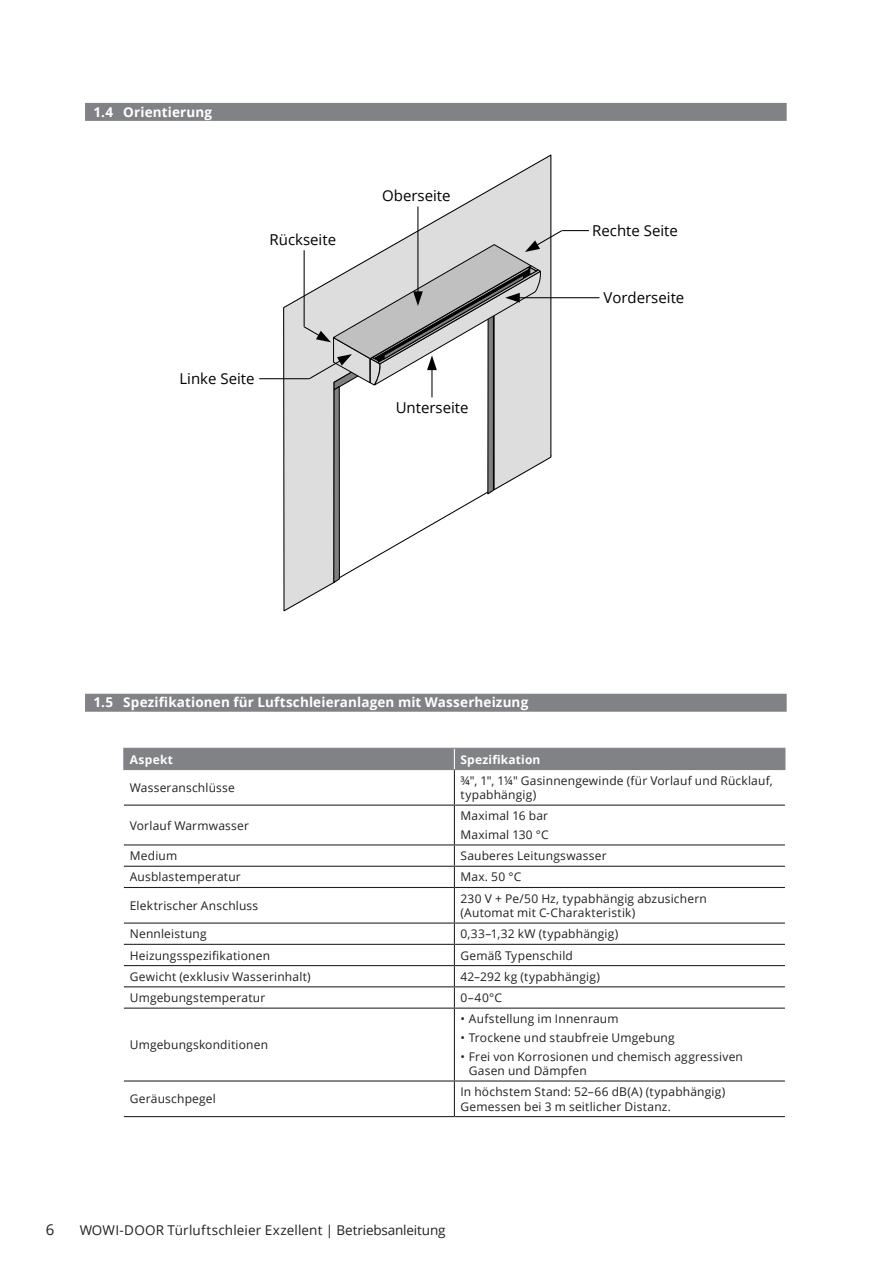
<style>
.page{position:relative;width:893px;height:1263px;background:#fff}
.page>*{position:absolute;margin:0;border:0;box-sizing:border-box;transform-origin:0 0}
.t1{font:15px "Open Sans";color:#000}
.t2{font:15px "Open Sans";color:#231f20}
.t3{font:700 13.5px "Open Sans";letter-spacing:.01em;color:#fff}
.t4{font:13.5px "Open Sans";letter-spacing:.005em;color:#231f20}
.t5{font:12px/14.4px "Open Sans";letter-spacing:.015em;color:#231f20}
.t6{font:700 12px "Open Sans";letter-spacing:.02em;color:#fff}
</style>
<div class="page">
<div style="left:85px;top:103px;width:702px;height:18px;background:#808285"></div>
<div style="left:85px;top:694px;width:702px;height:18px;background:#808285"></div>
<hr style="left:124px;top:1116px;width:330px;height:1px;background:#231f20">
<hr style="left:454px;top:1116px;width:331px;height:1px;background:#231f20">
<div style="left:123px;top:748px;width:662px;height:21px;background:#808285"></div>
<hr style="left:123px;top:769px;width:331px;height:1px;background:#808285">
<hr style="left:454px;top:769px;width:331px;height:1px;background:#808285">
<hr style="left:454px;top:770px;width:1px;height:34px;background:#231f20">
<hr style="left:124px;top:804px;width:330px;height:2px;background:#231f20">
<hr style="left:124px;top:844px;width:330px;height:1px;background:#231f20">
<hr style="left:124px;top:866px;width:330px;height:1px;background:#231f20">
<hr style="left:124px;top:887px;width:330px;height:1px;background:#231f20">
<hr style="left:124px;top:922px;width:330px;height:1px;background:#231f20">
<hr style="left:124px;top:944px;width:330px;height:1px;background:#231f20">
<hr style="left:124px;top:965px;width:330px;height:1px;background:#231f20">
<hr style="left:124px;top:986px;width:330px;height:1px;background:#231f20">
<hr style="left:124px;top:1007px;width:330px;height:2px;background:#231f20">
<hr style="left:454px;top:806px;width:1px;height:38px;background:#231f20">
<svg style="left:454px;top:845px;width:1px;height:42px"></svg>
<hr style="left:454px;top:888px;width:1px;height:34px;background:#231f20">
<svg style="left:454px;top:923px;width:1px;height:84px"></svg>
<hr style="left:454px;top:1009px;width:1px;height:71px;background:#231f20">
<hr style="left:454px;top:804px;width:331px;height:2px;background:#231f20">
<hr style="left:454px;top:844px;width:331px;height:1px;background:#231f20">
<hr style="left:454px;top:866px;width:331px;height:1px;background:#231f20">
<hr style="left:454px;top:887px;width:331px;height:1px;background:#231f20">
<hr style="left:454px;top:922px;width:331px;height:1px;background:#231f20">
<hr style="left:454px;top:944px;width:331px;height:1px;background:#231f20">
<hr style="left:454px;top:965px;width:331px;height:1px;background:#231f20">
<hr style="left:454px;top:986px;width:331px;height:1px;background:#231f20">
<hr style="left:454px;top:1007px;width:331px;height:2px;background:#231f20">
<hr style="left:124px;top:1080px;width:330px;height:1px;background:#231f20">
<hr style="left:454px;top:1081px;width:1px;height:35px;background:#231f20">
<hr style="left:454px;top:1080px;width:331px;height:1px;background:#231f20">
<svg style="left:283px;top:154px;width:269px;height:458px"></svg>
<hr style="left:417px;top:206px;width:1px;height:87px;background:#000">
<hr style="left:519px;top:297px;width:80px;height:1px;background:#000">
<svg style="left:283px;top:229px;width:306px;height:382px"></svg>
<hr style="left:259px;top:378px;width:50px;height:1px;background:#000">
<p class="t3" style="left:94px;top:102px;width:120px">1.4 Orientierung</p>
<p class="t1" style="left:270px;top:229px;width:68px">Rückseite</p>
<p class="t1" style="left:382px;top:185px;width:70px">Oberseite</p>
<p class="t1" style="left:179px;top:368px;width:77px">Linke Seite</p>
<p class="t1" style="left:396px;top:397px;width:74px">Unterseite</p>
<p class="t1" style="left:592px;top:221px;width:87px">Rechte Seite</p>
<p class="t1" style="left:603px;top:287px;width:82px">Vorderseite</p>
<p class="t3" style="left:94px;top:693px;width:436px">1.5 Spezifikationen für Luftschleieranlagen mit Wasserheizung</p>
<p class="t6" style="left:130px;top:751px;width:45px">Aspekt</p>
<p class="t6" style="left:460px;top:751px;width:82px">Spezifikation</p>
<p class="t5" style="left:130px;top:780px;width:107px">Wasseranschlüsse</p>
<p class="t5" style="left:460px;top:773px;width:314px">¾", 1", 1¼" Gasinnengewinde (für Vorlauf und Rücklauf, typabhängig)</p>
<p class="t5" style="left:130px;top:818px;width:121px">Vorlauf Warmwasser</p>
<p class="t5" style="left:460px;top:806px;width:90px;line-height:18.6px">Maximal 16 bar<br>Maximal 130 °C</p>
<p class="t5" style="left:130px;top:848px;width:49px">Medium</p>
<p class="t5" style="left:460px;top:848px;width:148px">Sauberes Leitungswasser</p>
<p class="t5" style="left:130px;top:869px;width:113px">Ausblastemperatur</p>
<p class="t5" style="left:460px;top:869px;width:62px">Max. 50 °C</p>
<p class="t5" style="left:130px;top:898px;width:130px">Elektrischer Anschluss</p>
<p class="t5" style="left:460px;top:891px;width:248px">230 V + Pe/50 Hz, typabhängig abzusichern (Automat mit C-Charakteristik)</p>
<p class="t5" style="left:130px;top:926px;width:78px">Nennleistung</p>
<p class="t5" style="left:460px;top:926px;width:159px">0,33–1,32 kW (typabhängig)</p>
<p class="t5" style="left:130px;top:948px;width:142px">Heizungsspezifikationen</p>
<p class="t5" style="left:460px;top:948px;width:114px">Gemäß Typenschild</p>
<p class="t5" style="left:130px;top:969px;width:182px">Gewicht (exklusiv Wasserinhalt)</p>
<p class="t5" style="left:460px;top:969px;width:141px">42–292 kg (typabhängig)</p>
<p class="t5" style="left:130px;top:990px;width:137px">Umgebungstemperatur</p>
<p class="t5" style="left:460px;top:990px;width:43px">0–40°C</p>
<p class="t5" style="left:130px;top:1037px;width:140px">Umgebungskonditionen</p>
<p class="t5" style="left:460px;top:1011px;width:160px">• Aufstellung im Innenraum</p>
<p class="t5" style="left:460px;top:1030px;width:216px">• Trockene und staubfreie Umgebung</p>
<p class="t5" style="left:469px;top:1049px;width:276px;text-indent:-9px">• Frei von Korrosionen und chemisch aggressiven<br>Gasen und Dämpfen</p>
<p class="t5" style="left:130px;top:1091px;width:87px">Geräuschpegel</p>
<p class="t5" style="left:460px;top:1084px;width:266px">In höchstem Stand: 52–66 dB(A) (typabhängig)<br>Gemessen bei 3 m seitlicher Distanz.</p>
<p class="t2" style="left:46px;top:1219px;width:10px">6</p>
<p class="t4" style="left:80px;top:1221px;width:367px">WOWI-DOOR Türluftschleier Exzellent | Betriebsanleitung</p>
</div>
